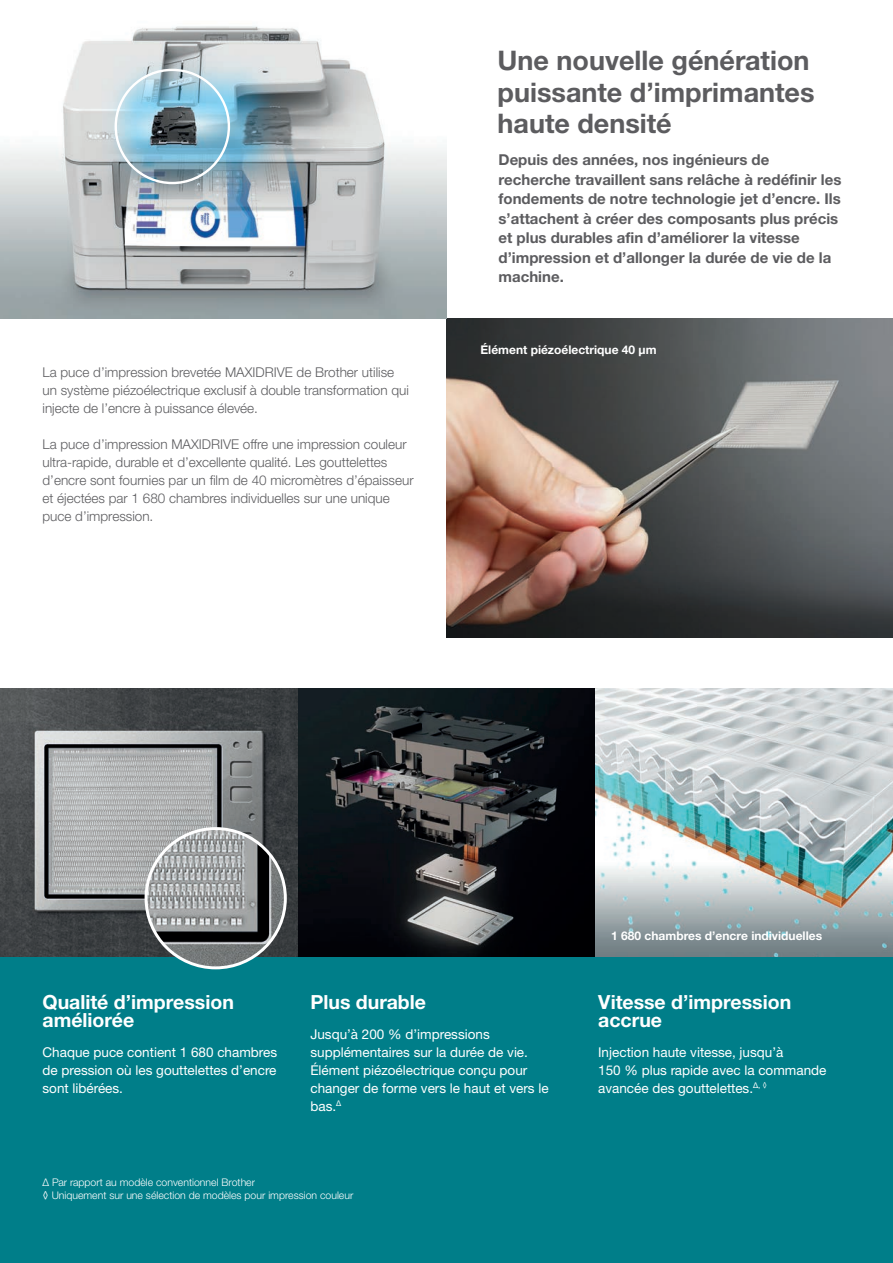
<style>
.page{position:relative;width:893px;height:1263px;background:#fff}
.page>*{position:absolute;margin:0;border:0;box-sizing:border-box;transform-origin:0 0}
.t1{font:700 27px/31.5px "Helvetica Neue LTW1 G";color:#5c5c5f}
.t2{font:700 19.5px/18px "Helvetica Neue LTW1 G";color:#fff}
.t3{font:700 15px/19.5px "Helvetica Neue LTW1 G";color:#5c5c5f}
.t4{font:300 13.5px/18px "Helvetica Neue LTW1 G";color:#5c5c5f}
.t5{font:13.5px/18px "Helvetica Neue LTW1 G";color:#fff}
.t6{font:700 12px "Helvetica Neue LTW1 G";color:#fff}
.t7{font:300 10.5px/13.5px "Helvetica Neue LTW1 G";color:#fff}
</style>
<div class="page">
<div style="left:0;top:738px;width:893px;height:525px;background:#007e89"></div>
<img style="left:0;top:689px;width:893px;height:267px">
<img style="left:446px;top:319px;width:447px;height:319px">
<img style="left:146px;top:828px;width:139px;height:140px;border-radius:70px">
<div style="left:145px;top:827px;width:142px;height:142px;border:3px solid #fff;border-radius:50%"></div>
<img style="left:0;top:26px;width:446px;height:293px">
<div style="left:115px;top:69px;width:115px;height:115px;border:2px solid #fff;border-radius:50%"></div>
<h1 class="t1" style="left:497px;top:45px;width:319px">Une nouvelle génération puissante d’imprimantes haute densité</h1>
<p class="t3" style="left:499px;top:150px;width:344px">Depuis des années, nos ingénieurs de recherche travaillent sans relâche à redéfinir les fondements de notre technologie jet d’encre. Ils s’attachent à créer des composants plus précis et plus durables afin d’améliorer la vitesse d’impression et d’allonger la durée de vie de la machine.</p>
<p class="t4" style="left:43px;top:363px;width:368px">La puce d’impression brevetée MAXIDRIVE de Brother utilise un système piézoélectrique exclusif à double transformation qui injecte de l’encre à puissance élevée.</p>
<p class="t4" style="left:43px;top:435px;width:373px">La puce d’impression MAXIDRIVE offre une impression couleur ultra-rapide, durable et d’excellente qualité. Les gouttelettes d’encre sont fournies par un film de 40 micromètres d’épaisseur et éjectées par 1 680 chambres individuelles sur une unique puce d’impression.</p>
<p class="t6" style="left:480px;top:342px;width:178px">Élément piézoélectrique 40 μm</p>
<p class="t6" style="left:611px;top:928px;width:212px">1 680 chambres d’encre individuelles</p>
<h2 class="t2" style="left:43px;top:992px;width:193px">Qualité d’impression améliorée</h2>
<p class="t5" style="left:43px;top:1043px;width:236px;text-align:justify">Chaque puce contient 1 680 chambres de pression où les gouttelettes d’encre sont libérées.</p>
<h2 class="t2" style="left:310px;top:992px;width:117px">Plus durable</h2>
<p class="t5" style="left:310px;top:1025px;width:240px">Jusqu’à 200 % d’impressions supplémentaires sur la durée de vie.<br>Élément piézoélectrique conçu pour changer de forme vers le haut et vers le bas.<sup>∆</sup></p>
<p class="t7" style="left:43px;top:1175px;width:312px">∆ Par rapport au modèle conventionnel Brother<br>◊ Uniquement sur une sélection de modèles pour impression couleur</p>
<h2 class="t2" style="left:598px;top:992px;width:195px">Vitesse d’impression accrue</h2>
<p class="t5" style="left:598px;top:1043px;width:230px">Injection haute vitesse, jusqu’à<br>150 % plus rapide avec la commande avancée des gouttelettes.<sup>∆,</sup> <sup>◊</sup></p>
</div>
